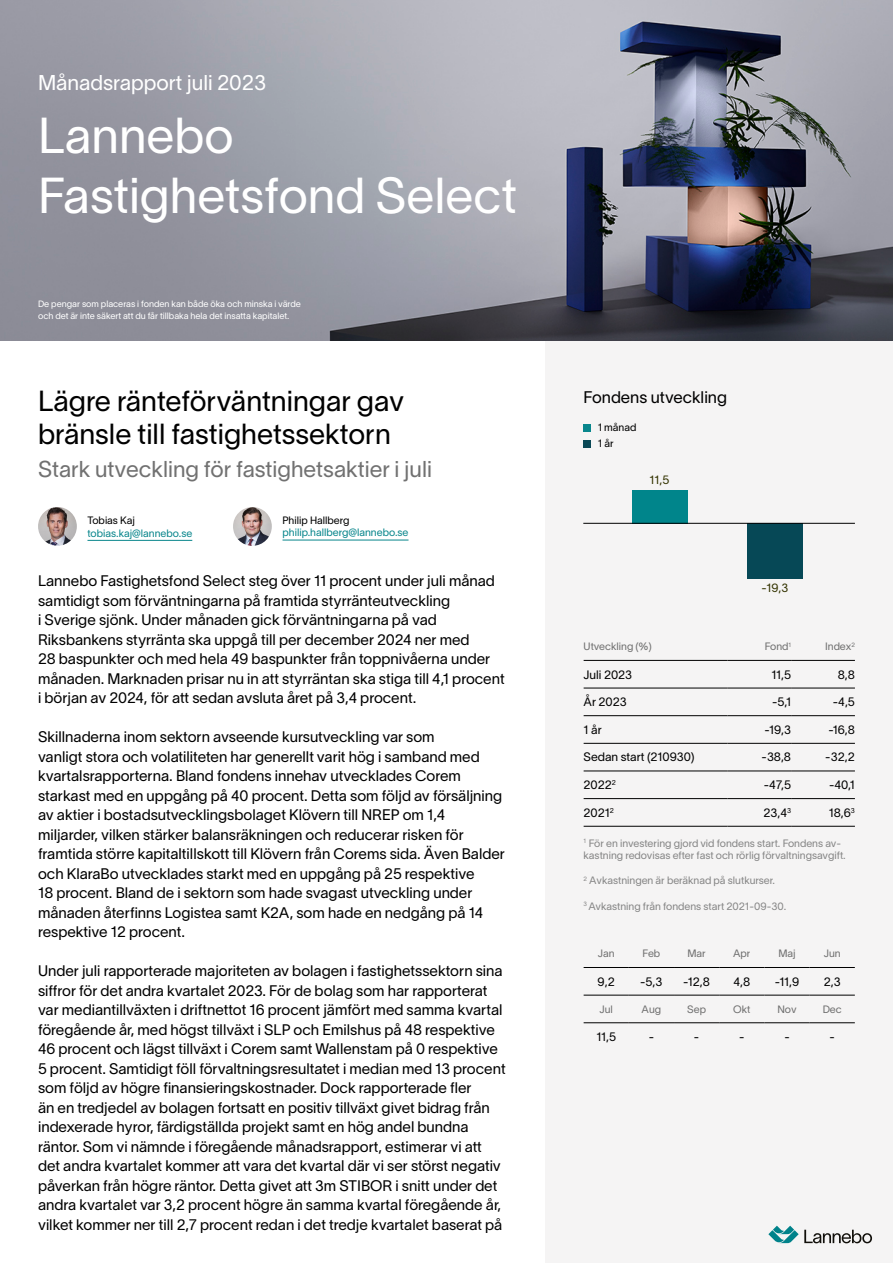
<style>
.page{position:relative;width:893px;height:1263px;background:#fff}
.page>*{position:absolute;margin:0;border:0;box-sizing:border-box;transform-origin:0 0}
.t1{font:49.5px/59.4px "Lausanne 300";color:#fff}
.t2{font:28.5px/33px "Lausanne 300";color:#000}
.t3{font:22.5px "Lausanne 300";color:#717171}
.t4{font:21px "Lausanne 300";color:#fff}
.t5{font:16.5px "Lausanne 300";color:#000}
.t6{font:15px/19.5px "Lausanne 300";color:#000}
.t7{font:12px "Lausanne 300";color:#000}
.t8{font:11.85px "Lausanne 300";color:#330}
.t9{font:10.5px/12.6px "Lausanne 300";color:#868686}
.t10{font:10.5px "Lausanne 300";color:#707070}
.t11{font:10.5px "Lausanne 300";color:#09868c}
.t12{font:10.5px/16.4px "Lausanne 300";color:#000}
.t13{font:9px/12px "Lausanne 300";color:#fff}
</style>
<div class="page">
<div style="left:546px;top:340px;width:347px;height:923px;background:#f5f4f4"></div>
<img style="left:0;top:0;width:893px;height:340px">
<div style="left:632px;top:490px;width:55px;height:33px;background:#00858b"></div>
<div style="left:748px;top:523px;width:55px;height:56px;background:#064856"></div>
<hr style="left:583px;top:523px;width:272px;height:1px;background:#000">
<hr style="left:584px;top:660px;width:143px;height:1px;background:#000">
<hr style="left:727px;top:660px;width:64px;height:1px;background:#000">
<hr style="left:791px;top:660px;width:64px;height:1px;background:#000">
<hr style="left:584px;top:688px;width:143px;height:1px;background:#000">
<hr style="left:727px;top:688px;width:64px;height:1px;background:#000">
<hr style="left:791px;top:688px;width:64px;height:1px;background:#000">
<hr style="left:584px;top:715px;width:143px;height:1px;background:#000">
<hr style="left:727px;top:715px;width:64px;height:1px;background:#000">
<hr style="left:791px;top:715px;width:64px;height:1px;background:#000">
<hr style="left:584px;top:743px;width:143px;height:1px;background:#000">
<hr style="left:727px;top:743px;width:64px;height:1px;background:#000">
<hr style="left:791px;top:743px;width:64px;height:1px;background:#000">
<hr style="left:584px;top:771px;width:143px;height:1px;background:#000">
<hr style="left:727px;top:771px;width:64px;height:1px;background:#000">
<hr style="left:791px;top:771px;width:64px;height:1px;background:#000">
<hr style="left:584px;top:798px;width:143px;height:1px;background:#000">
<hr style="left:727px;top:798px;width:64px;height:1px;background:#000">
<hr style="left:791px;top:798px;width:64px;height:1px;background:#000">
<hr style="left:584px;top:826px;width:143px;height:1px;background:#000">
<hr style="left:727px;top:826px;width:64px;height:1px;background:#000">
<hr style="left:791px;top:826px;width:64px;height:1px;background:#000">
<hr style="left:584px;top:967px;width:45px;height:1px;background:#000">
<hr style="left:629px;top:967px;width:45px;height:1px;background:#000">
<hr style="left:674px;top:967px;width:45px;height:1px;background:#000">
<hr style="left:719px;top:967px;width:45px;height:1px;background:#000">
<hr style="left:764px;top:967px;width:46px;height:1px;background:#000">
<hr style="left:810px;top:967px;width:45px;height:1px;background:#000">
<hr style="left:584px;top:995px;width:45px;height:1px;background:#000">
<hr style="left:629px;top:995px;width:45px;height:1px;background:#000">
<hr style="left:674px;top:995px;width:45px;height:1px;background:#000">
<hr style="left:719px;top:995px;width:45px;height:1px;background:#000">
<hr style="left:764px;top:995px;width:46px;height:1px;background:#000">
<hr style="left:810px;top:995px;width:45px;height:1px;background:#000">
<hr style="left:584px;top:1022px;width:45px;height:1px;background:#000">
<hr style="left:629px;top:1022px;width:45px;height:1px;background:#000">
<hr style="left:674px;top:1022px;width:45px;height:1px;background:#000">
<hr style="left:719px;top:1022px;width:45px;height:1px;background:#000">
<hr style="left:764px;top:1022px;width:46px;height:1px;background:#000">
<hr style="left:810px;top:1022px;width:45px;height:1px;background:#000">
<div style="left:584px;top:424px;width:7px;height:7px;background:#09868c"></div>
<div style="left:584px;top:440px;width:7px;height:7px;background:#0a4856"></div>
<svg style="left:768px;top:1226px;width:104px;height:17px"></svg>
<img style="left:38px;top:507px;width:39px;height:39px;border-radius:19px">
<img style="left:233px;top:507px;width:39px;height:39px;border-radius:19px">
<hr style="left:87px;top:540px;width:105px;height:1px;background:#09868c">
<hr style="left:282px;top:540px;width:126px;height:1px;background:#09868c">
<h3 class="t4" style="left:38px;top:70px;width:230px">Månadsrapport juli 2023</h3>
<h1 class="t1" style="left:38px;top:105px;width:481px">Lannebo<br>Fastighetsfond Select</h1>
<p class="t13" style="left:38px;top:297px;width:264px">De pengar som placeras i fonden kan både öka och minska i värde och det är inte säkert att du får tillbaka hela det insatta kapitalet.</p>
<h2 class="t2" style="left:38px;top:384px;width:368px">Lägre ränteförväntningar gav bränsle till fastighetssektorn</h2>
<h3 class="t3" style="left:38px;top:455px;width:396px">Stark utveckling för fastighetsaktier i juli</h3>
<p class="t12" style="left:87px;top:512px;width:49px">Tobias Kaj</p>
<p class="t11" style="left:87px;top:526px;width:106px">tobias.kaj@lannebo.se</p>
<p class="t12" style="left:282px;top:512px;width:68px">Philip Hallberg</p>
<p class="t11" style="left:282px;top:526px;width:127px">philip.hallberg@lannebo.se</p>
<p class="t6" style="left:38px;top:571px;width:468px">Lannebo Fastighetsfond Select steg över 11 procent under juli månad samtidigt som förväntningarna på framtida styrränteutveckling<br>i Sverige sjönk. Under månaden gick förväntningarna på vad Riksbankens styrränta ska uppgå till per december 2024 ner med<br>28 baspunkter och med hela 49 baspunkter från toppnivåerna under månaden. Marknaden prisar nu in att styrräntan ska stiga till 4,1 procent i början av 2024, för att sedan avsluta året på 3,4 procent.</p>
<p class="t6" style="left:38px;top:727px;width:468px">Skillnaderna inom sektorn avseende kursutveckling var som<br>vanligt stora och volatiliteten har generellt varit hög i samband med kvartalsrapporterna. Bland fondens innehav utvecklades Corem starkast med en uppgång på 40 procent. Detta som följd av försäljning av aktier i bostadsutvecklingsbolaget Klövern till NREP om 1,4 miljarder, vilken stärker balansräkningen och reducerar risken för framtida större kapitaltillskott till Klövern från Corems sida. Även Balder och KlaraBo utvecklades starkt med en uppgång på 25 respektive<br>18 procent. Bland de i sektorn som hade svagast utveckling under månaden återfinns Logistea samt K2A, som hade en nedgång på 14 respektive 12 procent.</p>
<p class="t6" style="left:38px;top:961px;width:469px">Under juli rapporterade majoriteten av bolagen i fastighetssektorn sina siffror för det andra kvartalet 2023. För de bolag som har rapporterat var mediantillväxten i driftnettot 16 procent jämfört med samma kvartal föregående år, med högst tillväxt i SLP och Emilshus på 48 respektive 46 procent och lägst tillväxt i Corem samt Wallenstam på 0 respektive 5 procent. Samtidigt föll förvaltningsresultatet i median med 13 procent som följd av högre finansieringskostnader. Dock rapporterade fler<br>än en tredjedel av bolagen fortsatt en positiv tillväxt givet bidrag från indexerade hyror, färdigställda projekt samt en hög andel bundna räntor. Som vi nämnde i föregående månadsrapport, estimerar vi att det andra kvartalet kommer att vara det kvartal där vi ser störst negativ påverkan från högre räntor. Detta givet att 3m STIBOR i snitt under det andra kvartalet var 3,2 procent högre än samma kvartal föregående år, vilket kommer ner till 2,7 procent redan i det tredje kvartalet baserat på</p>
<p class="t5" style="left:584px;top:386px;width:145px">Fondens utveckling</p>
<p class="t12" style="left:598px;top:419px;width:40px">1 månad<br>1 år</p>
<p class="t8" style="left:649px;top:472px;width:21px">11,5</p>
<p class="t8" style="left:762px;top:580px;width:28px">-19,3</p>
<p class="t10" style="left:584px;top:640px;width:70px">Utveckling (%)</p>
<p class="t10" style="left:765px;top:640px;width:28px">Fond<sup>1</sup></p>
<p class="t10" style="left:825px;top:640px;width:31px">Index<sup>2</sup></p>
<p class="t7" style="left:584px;top:667px;width:50px">Juli 2023</p>
<p class="t7" style="left:584px;top:694px;width:45px">År 2023</p>
<p class="t7" style="left:584px;top:722px;width:20px">1 år</p>
<p class="t7" style="left:584px;top:750px;width:112px">Sedan start (210930)</p>
<p class="t7" style="left:584px;top:777px;width:34px">2022<sup>2</sup></p>
<p class="t7" style="left:764px;top:777px;width:29px">-47,5</p>
<p class="t7" style="left:829px;top:777px;width:27px">-40,1</p>
<p class="t7" style="left:584px;top:805px;width:32px">2021<sup>2</sup></p>
<p class="t7" style="left:764px;top:805px;width:29px">23,4<sup>3</sup></p>
<p class="t7" style="left:829px;top:805px;width:28px">18,6<sup>3</sup></p>
<p class="t7" style="left:771px;top:667px;width:21px">11,5</p>
<p class="t7" style="left:838px;top:667px;width:19px">8,8</p>
<p class="t7" style="left:772px;top:694px;width:21px">-5,1</p>
<p class="t7" style="left:833px;top:694px;width:23px">-4,5</p>
<p class="t7" style="left:765px;top:722px;width:28px">-19,3</p>
<p class="t7" style="left:828px;top:722px;width:28px">-16,8</p>
<p class="t7" style="left:761px;top:750px;width:31px">-38,8</p>
<p class="t7" style="left:825px;top:750px;width:31px">-32,2</p>
<p class="t9" style="left:584px;top:836px;width:264px"><sup>1</sup> För en investering gjord vid fondens start. Fondens av&shy;kastning redovisas efter fast och rörlig förvaltningsavgift.</p>
<p class="t9" style="left:584px;top:874px;width:193px"><sup>2</sup> Avkastningen är beräknad på slutkurser.</p>
<p class="t9" style="left:584px;top:899px;width:204px"><sup>3</sup> Avkastning från fondens start 2021-09-30.</p>
<p class="t10" style="left:598px;top:947px;width:18px">Jan</p>
<p class="t10" style="left:643px;top:947px;width:19px">Feb</p>
<p class="t10" style="left:687px;top:947px;width:20px">Mar</p>
<p class="t10" style="left:733px;top:947px;width:19px">Apr</p>
<p class="t10" style="left:778px;top:947px;width:19px">Maj</p>
<p class="t10" style="left:824px;top:947px;width:18px">Jun</p>
<p class="t7" style="left:598px;top:974px;width:19px">9,2</p>
<p class="t7" style="left:640px;top:974px;width:24px">-5,3</p>
<p class="t7" style="left:683px;top:974px;width:28px">-12,8</p>
<p class="t7" style="left:733px;top:974px;width:18px">4,8</p>
<p class="t7" style="left:775px;top:974px;width:26px">-11,9</p>
<p class="t7" style="left:824px;top:974px;width:19px">2,3</p>
<p class="t10" style="left:599px;top:1002px;width:15px">Jul</p>
<p class="t10" style="left:642px;top:1002px;width:21px">Aug</p>
<p class="t10" style="left:687px;top:1002px;width:20px">Sep</p>
<p class="t10" style="left:733px;top:1002px;width:19px">Okt</p>
<p class="t10" style="left:777px;top:1002px;width:21px">Nov</p>
<p class="t10" style="left:823px;top:1002px;width:21px">Dec</p>
<p class="t7" style="left:596px;top:1029px;width:21px">11,5</p>
<p class="t7" style="left:649px;top:1029px;width:7px">-</p>
<p class="t7" style="left:694px;top:1029px;width:7px">-</p>
<p class="t7" style="left:739px;top:1029px;width:7px">-</p>
<p class="t7" style="left:784px;top:1029px;width:7px">-</p>
<p class="t7" style="left:830px;top:1029px;width:7px">-</p>
</div>
